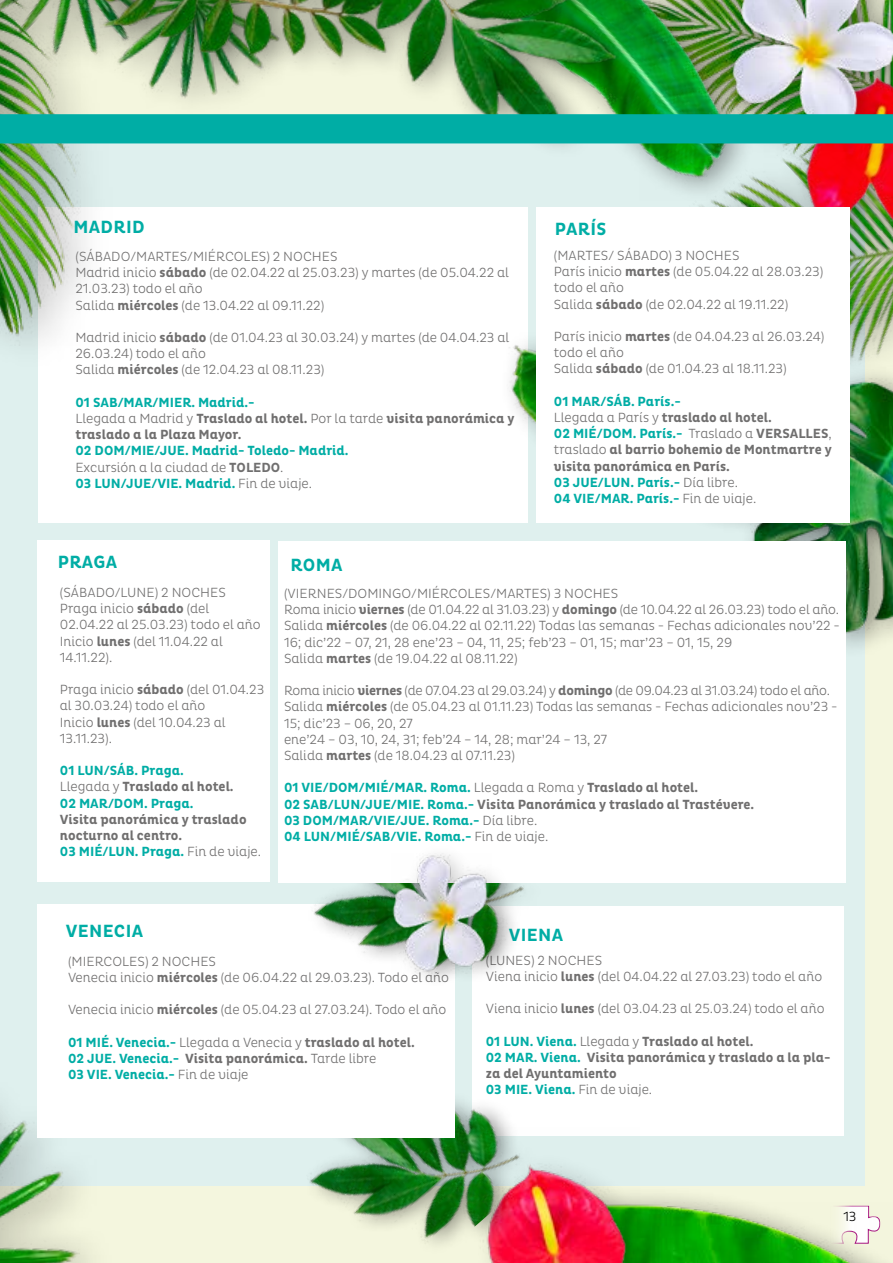
<style>
.page{position:relative;width:893px;height:1263px;background:#f4f6de}
.page>*{position:absolute;margin:0;border:0;box-sizing:border-box;transform-origin:0 0}
.t1{font:700 18px "Pluto Cond";letter-spacing:.02em;color:#00ada5}
.t2{font:300 13.5px/16.2px "Pluto Cond";color:#706f6f}
.t3{font:700 13.5px/16.2px "Pluto Cond";color:#706f6f}
.t4{font:700 13.5px/16.2px "Pluto Cond";color:#00ada5}
.t5{font:300 13.5px "Pluto Cond";color:#000}
.s1{font-weight:700}
.s2{color:#00ada5}
.s3{font-weight:300}
.s4{font-weight:300;color:#706f6f}
.s5{color:#706f6f}
</style>
<div class="page">
<div style="left:0;top:138px;width:864px;height:1047px;background:#dff0ee"></div>
<div style="left:38px;top:540px;width:232px;height:341px;background:#fff"></div>
<img style="left:699px;top:155px;width:194px;height:167px">
<div style="left:470px;top:0;width:286px;height:204px;background:#000;opacity:.4"></div>
<img style="left:470px;top:0;width:306px;height:193px">
<div style="left:38px;top:207px;width:489px;height:316px;background:#fff"></div>
<img style="left:509px;top:322px;width:384px;height:325px">
<div style="left:537px;top:207px;width:313px;height:316px;background:#fff"></div>
<div style="left:472px;top:906px;width:372px;height:229px;background:#fff"></div>
<div style="left:513px;top:1184px;width:380px;height:79px;background:#000;opacity:.4"></div>
<img style="left:661px;top:1202px;width:232px;height:61px">
<img style="left:145px;top:82px;width:105px;height:19px">
<div style="left:15px;top:0;width:414px;height:82px;background:#000;opacity:.4"></div>
<img style="left:123px;top:0;width:239px;height:67px">
<div style="left:362px;top:0;width:284px;height:160px;background:#000;opacity:.4"></div>
<img style="left:372px;top:0;width:251px;height:147px">
<div style="left:473px;top:1150px;width:188px;height:113px;background:#000;opacity:.2"></div>
<img style="left:538px;top:1135px;width:101px;height:128px">
<div style="left:719px;top:0;width:174px;height:155px;background:#000;opacity:.3"></div>
<img style="left:731px;top:0;width:162px;height:114px">
<div style="left:0;top:1056px;width:118px;height:207px;background:#000;opacity:.4"></div>
<img style="left:24px;top:1058px;width:57px;height:205px">
<div style="left:0;top:0;width:123px;height:377px;background:#000;opacity:.4"></div>
<img style="left:0;top:0;width:81px;height:346px">
<div style="left:0;top:1006px;width:24px;height:257px;background:#000;opacity:.3"></div>
<img style="left:276px;top:1100px;width:262px;height:163px">
<div style="left:0;top:114px;width:893px;height:29px;background:#00ada5"></div>
<div style="left:38px;top:904px;width:417px;height:233px;background:#fff"></div>
<img style="left:281px;top:882px;width:264px;height:76px">
<div style="left:279px;top:541px;width:567px;height:341px;background:#fff"></div>
<div style="left:382px;top:843px;width:129px;height:147px;background:#000;opacity:.2"></div>
<img style="left:391px;top:854px;width:101px;height:119px">
<svg style="left:829px;top:1205px;width:51px;height:39px"></svg>
<h1 class="t1" style="left:73px;top:216px;width:73px">MADRID</h1>
<h1 class="t1" style="left:555px;top:218px;width:53px">PARÍS</h1>
<p class="t2" style="left:75px;top:248px;width:435px">(SÁBADO/MARTES/MIÉRCOLES) 2 NOCHES<br>Madrid inicio <span class="s1">sábado</span> (de 02.04.22 al 25.03.23) y martes (de 05.04.22 al 21.03.23) todo el año<br>Salida <span class="s1">miércoles</span> (de 13.04.22 al 09.11.22)</p>
<p class="t2" style="left:75px;top:329px;width:435px">Madrid inicio <span class="s1">sábado</span> (de 01.04.23 al 30.03.24) y martes (de 04.04.23 al<br>26.03.24) todo el año<br>Salida <span class="s1">miércoles</span> (de 12.04.23 al 08.11.23)</p>
<p class="t3" style="left:75px;top:394px;width:441px"><span class="s2">01 SAB/MAR/MIER. Madrid.-<br></span><span class="s3">Llegada a Madrid y</span> Traslado al hotel. <span class="s3">Por la tarde</span> visita panorámica y traslado a la Plaza Mayor.</p>
<p class="t4" style="left:75px;top:443px;width:275px">02 DOM/MIE/JUE. Madrid- Toledo- Madrid.<br><span class="s4">Excursión a la ciudad de</span> <span class="s5">TOLEDO</span><span class="s4">.<br></span>03 LUN/JUE/VIE. Madrid. <span class="s4">Fin de viaje.</span></p>
<h1 class="t1" style="left:58px;top:552px;width:61px">PRAGA</h1>
<h1 class="t1" style="left:291px;top:554px;width:54px">ROMA</h1>
<p class="t2" style="left:554px;top:247px;width:271px">(MARTES/ SÁBADO) 3 NOCHES<br>París inicio <span class="s1">martes</span> (de 05.04.22 al 28.03.23) todo el año<br>Salida <span class="s1">sábado</span> (de 02.04.22 al 19.11.22)</p>
<p class="t2" style="left:554px;top:328px;width:272px">París inicio <span class="s1">martes</span> (de 04.04.23 al 26.03.24) todo el año<br>Salida <span class="s1">sábado</span> (de 01.04.23 al 18.11.23)</p>
<p class="t3" style="left:554px;top:393px;width:279px"><span class="s2">01 MAR/SÁB. París.-<br></span><span class="s3">Llegada a París y</span> traslado al hotel.<br><span class="s2">02 MIÉ/DOM. París.-</span> <span class="s3">Traslado a</span> VERSALLES<span class="s3">, traslado</span> al barrio bohemio de Montmartre y visita panorámica en París.<br><span class="s2">03 JUE/LUN. París.-</span> <span class="s3">Día libre.<br></span><span class="s2">04 VIE/MAR. París.-</span> <span class="s3">Fin de viaje.</span></p>
<p class="t2" style="left:60px;top:584px;width:202px">(SÁBADO/LUNE) 2 NOCHES<br>Praga inicio <span class="s1">sábado</span> (del<br>02.04.22 al 25.03.23) todo el año<br>Inicio <span class="s1">lunes</span> (del 11.04.22 al<br>14.11.22).</p>
<p class="t2" style="left:60px;top:682px;width:206px">Praga inicio <span class="s1">sábado</span> (del 01.04.23 al 30.03.24) todo el año<br>Inicio <span class="s1">lunes</span> (del 10.04.23 al<br>13.11.23).</p>
<p class="t4" style="left:60px;top:763px;width:175px">01 LUN/SÁB. Praga.<br><span class="s4">Llegada y</span> <span class="s5">Traslado al hotel.<br></span>02 MAR/DOM. Praga.</p>
<p class="t3" style="left:60px;top:811px;width:203px">Visita panorámica y traslado nocturno al centro.<br><span class="s2">03 MIÉ/LUN. Praga.</span> <span class="s3">Fin de viaje.</span></p>
<p class="t2" style="left:284px;top:585px;width:558px">(VIERNES/DOMINGO/MIÉRCOLES/MARTES) 3 NOCHES<br>Roma inicio <span class="s1">viernes</span> (de 01.04.22 al 31.03.23) y <span class="s1">domingo</span> (de 10.04.22 al 26.03.23) todo el año.<br>Salida <span class="s1">miércoles</span> (de 06.04.22 al 02.11.22) Todas las semanas - Fechas adicionales nov’22 - 16; dic’22 – 07, 21, 28 ene’23 – 04, 11, 25; feb’23 – 01, 15; mar’23 – 01, 15, 29<br>Salida <span class="s1">martes</span> (de 19.04.22 al 08.11.22)</p>
<p class="t2" style="left:284px;top:683px;width:555px">Roma inicio <span class="s1">viernes</span> (de 07.04.23 al 29.03.24) y <span class="s1">domingo</span> (de 09.04.23 al 31.03.24) todo el año.<br>Salida <span class="s1">miércoles</span> (de 05.04.23 al 01.11.23) Todas las semanas - Fechas adicionales nov’23 - 15; dic’23 – 06, 20, 27<br>ene’24 – 03, 10, 24, 31; feb’24 – 14, 28; mar’24 – 13, 27<br>Salida <span class="s1">martes</span> (de 18.04.23 al 07.11.23)</p>
<p class="t4" style="left:284px;top:780px;width:472px">01 VIE/DOM/MIÉ/MAR. Roma. <span class="s4">Llegada a Roma y</span> <span class="s5">Traslado al hotel.<br></span>02 SAB/LUN/JUE/MIE. Roma.- <span class="s5">Visita Panorámica y traslado al Trastévere.<br></span>03 DOM/MAR/VIE/JUE. Roma.- <span class="s4">Día libre.<br></span>04 LUN/MIÉ/SAB/VIE. Roma.- <span class="s4">Fin de viaje.</span></p>
<h1 class="t1" style="left:66px;top:921px;width:79px">VENECIA</h1>
<h1 class="t1" style="left:509px;top:924px;width:56px">VIENA</h1>
<p class="t2" style="left:68px;top:953px;width:382px">(MIERCOLES) 2 NOCHES<br>Venecia inicio <span class="s1">miércoles</span> (de 06.04.22 al 29.03.23). Todo el año</p>
<p class="t2" style="left:68px;top:1002px;width:380px">Venecia inicio <span class="s1">miércoles</span> (de 05.04.23 al 27.03.24). Todo el año</p>
<p class="t4" style="left:68px;top:1034px;width:348px">01 MIÉ. Venecia.- <span class="s4">Llegada a Venecia y</span> <span class="s5">traslado al hotel.<br></span>02 JUE. Venecia.- <span class="s5">Visita panorámica.</span> <span class="s4">Tarde libre<br></span>03 VIE. Venecia.- <span class="s4">Fin de viaje</span></p>
<p class="t2" style="left:486px;top:952px;width:338px">(LUNES) 2 NOCHES<br>Viena inicio <span class="s1">lunes</span> (del 04.04.22 al 27.03.23) todo el año</p>
<p class="t2" style="left:486px;top:1001px;width:340px">Viena inicio <span class="s1">lunes</span> (del 03.04.23 al 25.03.24) todo el año</p>
<p class="t3" style="left:486px;top:1033px;width:346px"><span class="s2">01 LUN. Viena.</span> <span class="s3">Llegada y</span> Traslado al hotel.<br><span class="s2">02 MAR. Viena.</span> Visita panorámica y traslado a la pla&shy;za del Ayuntamiento<br><span class="s2">03 MIE. Viena.</span> <span class="s3">Fin de viaje.</span></p>
<p class="t5" style="left:843px;top:1208px;width:15px">13</p>
</div>
